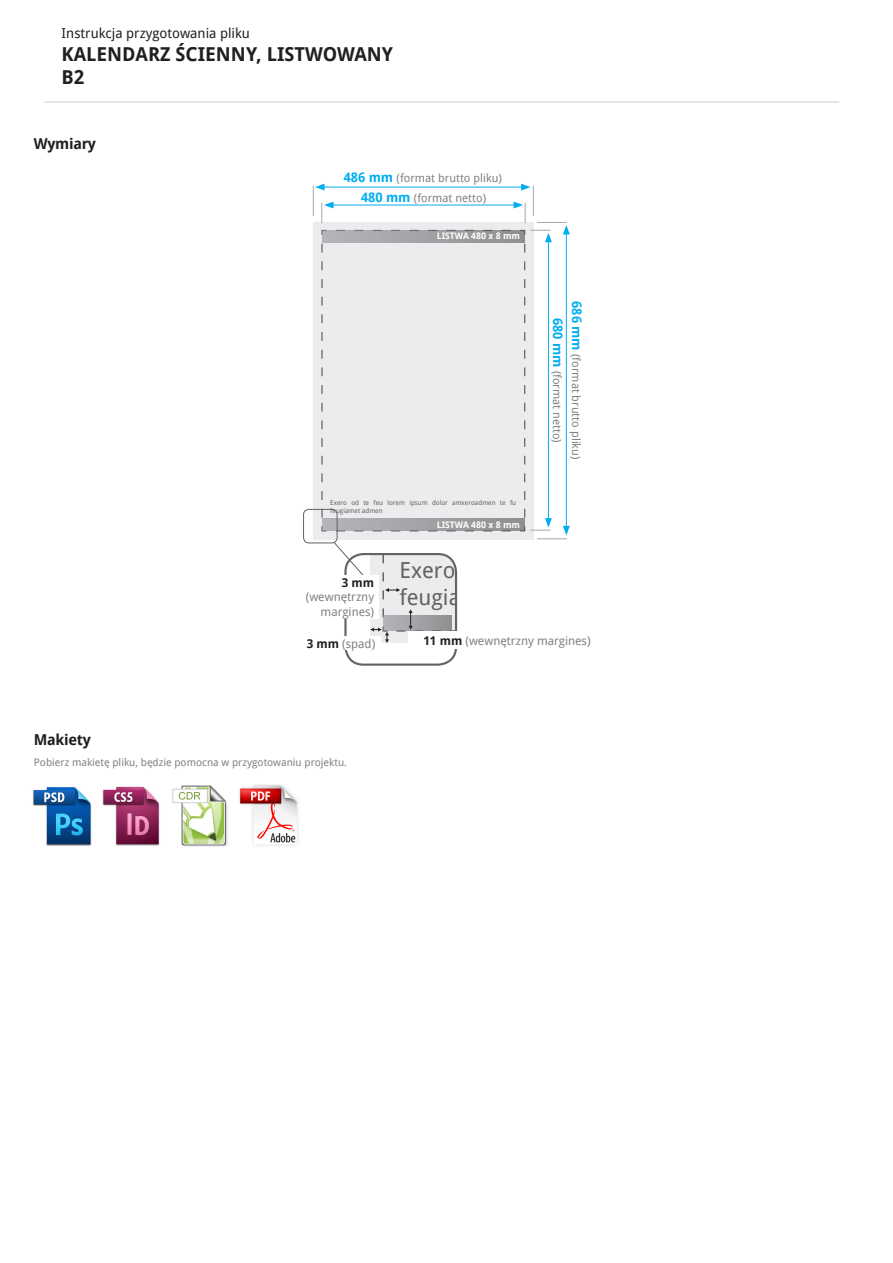
<style>
.page{position:relative;width:893px;height:1263px;background:#fff}
.page>*{position:absolute;margin:0;border:0;box-sizing:border-box;transform-origin:0 0}
.t1{font:22.05px "Droid Sans";color:#636366}
.t2{font:700 19.2px "Droid Sans";color:#231f20}
.t3{font:700 15px "Droid Sans";letter-spacing:-.02em;color:#231f20}
.t4{font:13.65px "Droid Sans";color:#231f20}
.t5{font:12px/14.4px "Droid Sans";color:#808285;text-align:right}
.t6{font:700 12px "Droid Sans";color:#231f20}
.t7{font:11.4px "Droid Sans";color:#808285}
.t8{font:10.5px "Droid Sans";color:#808285}
.t9{font:700 9px "Droid Sans";color:#fff}
.t10{font:6.6px/7.9px "Droid Sans";color:#636366}
.s1{font-weight:700;font-size:13.05px;color:#00aeef}
.s2{font-weight:700;color:#231f20}
</style>
<div class="page">
<hr style="left:44px;top:101px;width:795px;height:2px;background:#dcdddf">
<div style="left:313px;top:222px;width:221px;height:317px;background:#ececee"></div>
<svg style="left:321px;top:229px;width:205px;height:303px"></svg>
<hr style="left:322px;top:187px;width:201px;height:1px;background:#00aeef">
<svg style="left:315px;top:184px;width:10px;height:7px"></svg>
<svg style="left:521px;top:184px;width:10px;height:7px"></svg>
<hr style="left:331px;top:205px;width:185px;height:1px;background:#00aeef">
<hr style="left:313px;top:186px;width:1px;height:30px;background:#a8a9ad">
<svg style="left:321px;top:202px;width:13px;height:21px"></svg>
<svg style="left:514px;top:202px;width:12px;height:21px"></svg>
<hr style="left:533px;top:186px;width:1px;height:30px;background:#a8a9ad">
<hr style="left:566px;top:232px;width:1px;height:296px;background:#00aeef">
<svg style="left:563px;top:526px;width:7px;height:9px"></svg>
<svg style="left:563px;top:225px;width:7px;height:9px"></svg>
<hr style="left:537px;top:538px;width:30px;height:1px;background:#a8a9ad">
<svg style="left:524px;top:230px;width:28px;height:301px"></svg>
<hr style="left:537px;top:222px;width:30px;height:1px;background:#a8a9ad">
<svg style="left:322px;top:519px;width:203px;height:12px;background:#9fa0a3"></svg>
<svg style="left:322px;top:230px;width:203px;height:13px;background:#9fa0a2"></svg>
<div style="left:344px;top:553px;width:113px;height:113px;border:2px solid #636366;border-radius:18px"></div>
<div style="left:301px;top:636px;width:80px;height:14px;background:#fff"></div>
<div style="left:408px;top:632px;width:198px;height:17px;background:#fff"></div>
<svg style="left:333px;top:541px;width:123px;height:102px"></svg>
<img style="left:172px;top:785px;width:56px;height:62px">
<img style="left:102px;top:786px;width:58px;height:60px">
<img style="left:239px;top:785px;width:59px;height:61px">
<img style="left:33px;top:787px;width:59px;height:59px">
<div style="left:303px;top:509px;width:34px;height:34px;border:1px solid #636366;border-radius:5px"></div>
<p class="t4" style="left:62px;top:24px;width:190px">Instrukcja przygotowania pliku</p>
<p class="t2" style="left:62px;top:40px;width:333px">KALENDARZ ŚCIENNY, LISTWOWANY</p>
<p class="t2" style="left:62px;top:63px;width:24px">B2</p>
<p class="t3" style="left:34px;top:133px;width:64px">Wymiary</p>
<p class="t3" style="left:34px;top:729px;width:58px">Makiety</p>
<p class="t7" style="left:344px;top:170px;width:160px"><span class="s1">486 mm</span> (format brutto pliku)</p>
<p class="t7" style="left:361px;top:190px;width:127px"><span class="s1">480 mm</span> (format netto)</p>
<p class="t9" style="left:437px;top:230px;width:85px">LISTWA 480 x 8 mm</p>
<p class="t10" style="left:330px;top:498px;width:187px">Exero od te feu lorem ipsum dolor amxeroadmen te fu feugiamet admen</p>
<p class="t6" style="left:342px;top:574px;width:34px">3 mm</p>
<p class="t5" style="left:306px;top:589px;width:70px">(wewnętrzny margines)</p>
<p class="t9" style="left:437px;top:518px;width:85px">LISTWA 480 x 8 mm</p>
<p class="t1" style="left:399px;top:555px;width:89px">Exero od</p>
<p class="t1" style="left:399px;top:582px;width:101px">feugiamet</p>
<p class="t7" style="left:584px;top:301px;width:160px;rotate:90deg"><span class="s1">686 mm</span> (format brutto pliku)</p>
<p class="t7" style="left:565px;top:318px;width:127px;rotate:90deg"><span class="s1">680 mm</span> (format netto)</p>
<p class="t5" style="left:307px;top:636px;width:70px"><span class="s2">3 mm</span> (spad)</p>
<p class="t5" style="left:423px;top:633px;width:169px"><span class="s2">11 mm</span> (wewnętrzny margines)</p>
<p class="t8" style="left:34px;top:755px;width:315px">Pobierz makietę pliku, będzie pomocna w przygotowaniu projektu.</p>
</div>
